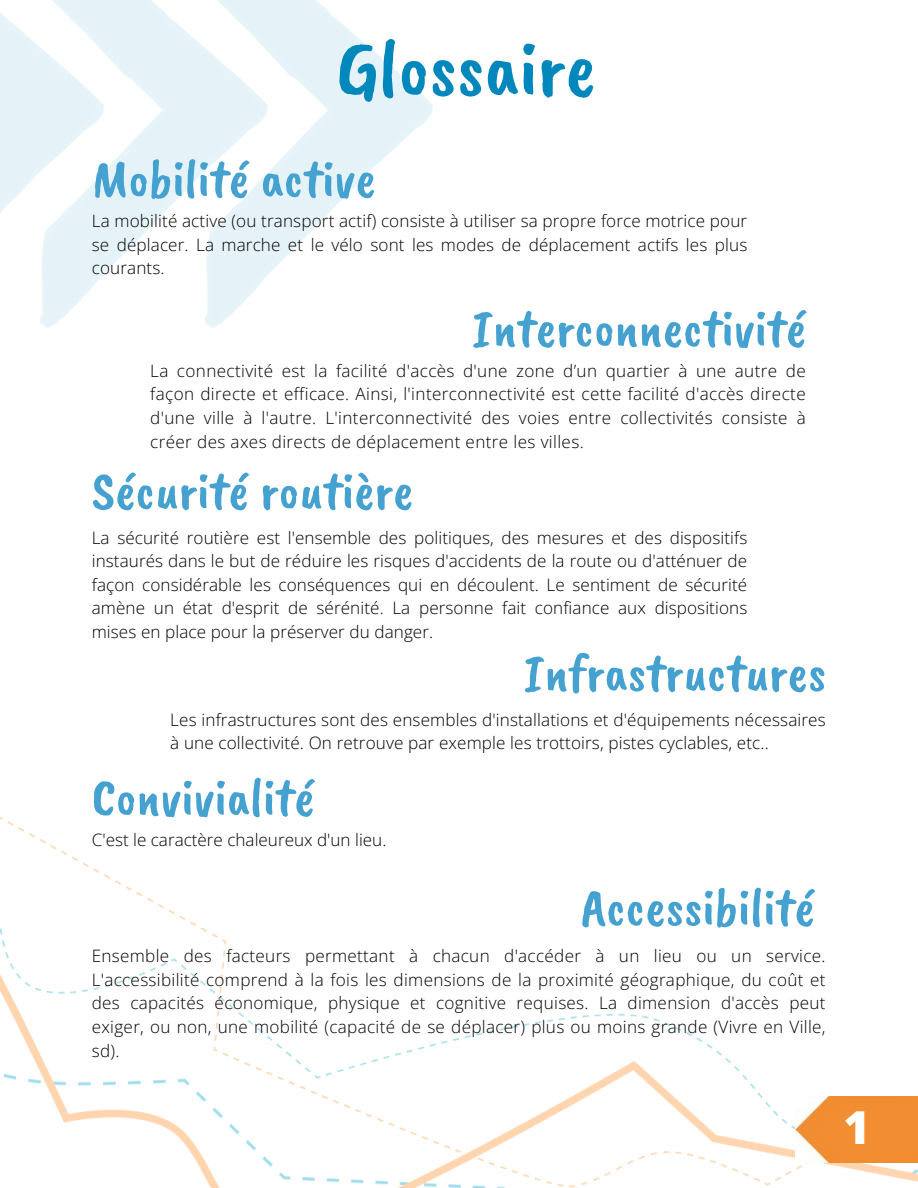
<style>
.page{position:relative;width:918px;height:1188px;background:#fff}
.page>*{position:absolute;margin:0;border:0;box-sizing:border-box;transform-origin:0 0}
.t1{font:81px "Caveat Brush";color:#0087bc}
.t2{font:54px "Caveat Brush";color:#45a1cf}
.t3{font:800 45.45px "Open Sans";color:#fff}
.t4{font:300 17.1px/23.7px "Open Sans";letter-spacing:.01em;color:#000;text-align:justify}
</style>
<div class="page">
<img style="left:0;top:0;width:433px;height:328px">
<img style="left:0;top:817px;width:918px;height:371px">
<img style="left:795px;top:1096px;width:123px;height:67px">
<p class="t1" style="left:337px;top:17px;width:261px">Glossaire</p>
<p class="t2" style="left:92px;top:144px;width:285px">Mobilité active</p>
<p class="t4" style="left:92px;top:209px;width:657px">La mobilité active (ou transport actif) consiste à utiliser sa propre force motrice pour se déplacer. La marche et le vélo sont les modes de déplacement actifs les plus courants.</p>
<p class="t2" style="left:472px;top:294px;width:335px">Interconnectivité</p>
<p class="t4" style="left:150px;top:358px;width:657px">La connectivité est la facilité d'accès d'une zone d’un quartier à une autre de façon directe et efficace. Ainsi, l'interconnectivité est cette facilité d'accès directe d'une ville à l'autre. L'interconnectivité des voies entre collectivités consiste à créer des axes directs de déplacement entre les villes.</p>
<p class="t2" style="left:92px;top:456px;width:323px">Sécurité routière</p>
<p class="t4" style="left:92px;top:525px;width:657px">La sécurité routière est l'ensemble des politiques, des mesures et des dispositifs instaurés dans le but de réduire les risques d'accidents de la route ou d'atténuer de façon considérable les conséquences qui en découlent. Le sentiment de sécurité amène un état d'esprit de sérénité. La personne fait confiance aux dispositions mises en place pour la préserver du danger.</p>
<p class="t2" style="left:524px;top:638px;width:304px">Infrastructures</p>
<p class="t4" style="left:170px;top:707px;width:657px">Les infrastructures sont des ensembles d'installations et d'équipements nécessaires à une collectivité. On retrouve par exemple les trottoirs, pistes cyclables, etc..</p>
<p class="t2" style="left:92px;top:763px;width:224px">Convivialité</p>
<p class="t4" style="left:92px;top:827px;width:296px">C'est le caractère chaleureux d'un lieu.</p>
<p class="t2" style="left:581px;top:873px;width:235px">Accessibilité</p>
<p class="t4" style="left:92px;top:944px;width:735px">Ensemble des facteurs permettant à chacun d'accéder à un lieu ou un service.<br>L'accessibilité comprend à la fois les dimensions de la proximité géographique, du coût et des capacités économique, physique et cognitive requises. La dimension d'accès peut exiger, ou non, une mobilité (capacité de se déplacer) plus ou moins grande (Vivre en Ville, sd).</p>
<p class="t3" style="left:844px;top:1096px;width:28px">1</p>
</div>
